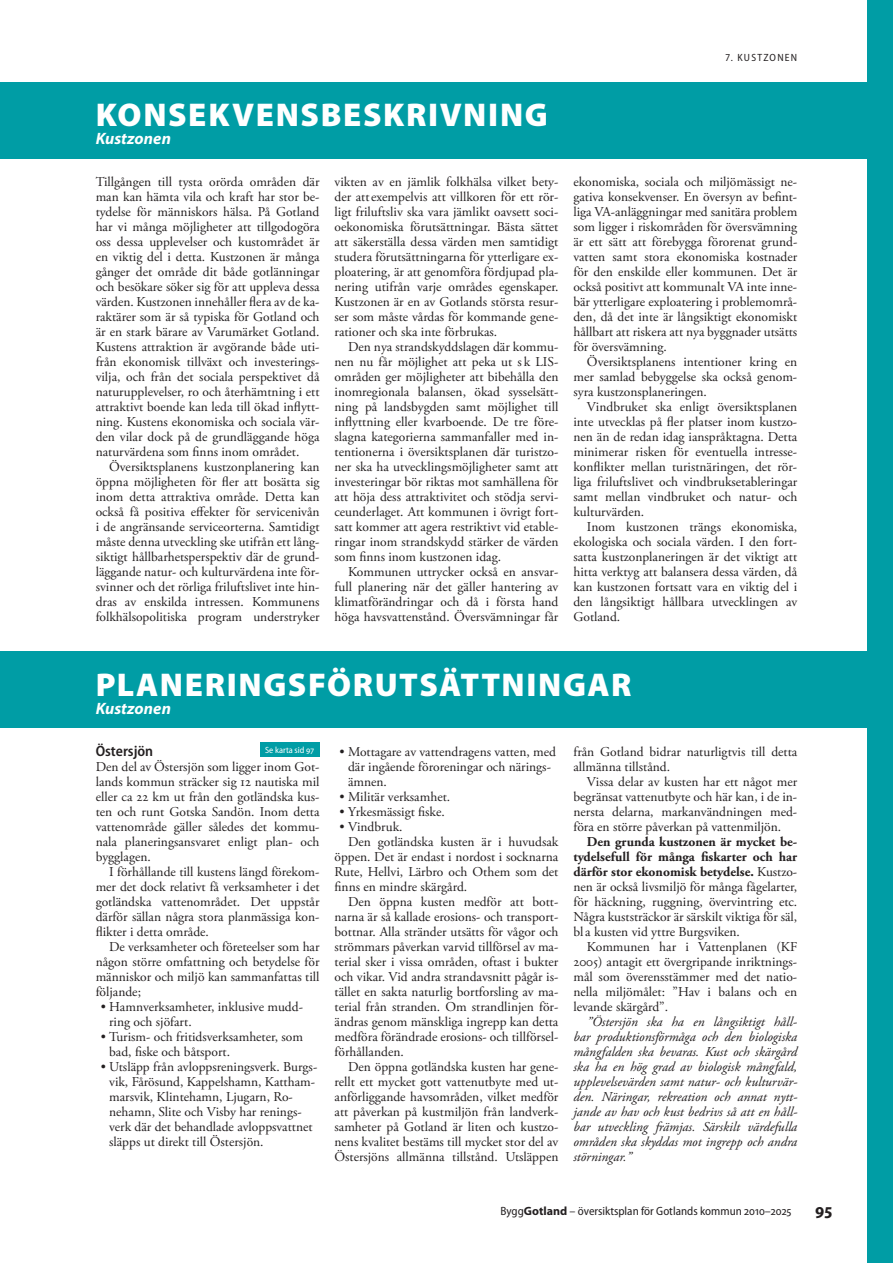
<style>
.page{position:relative;width:893px;height:1263px;background:#fff}
.page>*{position:absolute;margin:0;border:0;box-sizing:border-box;transform-origin:0 0}
.t1{font:900 33px "Myriad Pro";letter-spacing:.05em;color:#fff}
.t2{font:700 semi-condensed 18px "Myriad Pro";color:#231f20}
.t3{font:italic 700 16.5px "Myriad Pro";letter-spacing:.005em;color:#fff}
.t4{font:600 semi-condensed 15px "Myriad Pro";color:#231f20}
.t5{font:13.5px/15px "Adobe Garamond Pro";color:#231f20;text-align:justify}
.t6{font:italic 13.5px/15px "Adobe Garamond Pro";color:#231f20;text-align:justify}
.t7{font:semi-condensed 12px "Myriad Pro";color:#231f20}
.t8{font:semi-condensed 10.5px "Myriad Pro";letter-spacing:.12em;color:#231f20}
.t9{font:semi-condensed 9px "Myriad Pro";color:#fff}
.s1{font-weight:700}
.s2{font-weight:700;font-stretch:normal}
</style>
<div class="page">
<div style="left:0;top:82px;width:893px;height:77px;background:#009da5"></div>
<div style="left:0;top:651px;width:893px;height:76px;background:#009da5"></div>
<div style="left:867px;top:0;width:26px;height:1263px;background:#009da5"></div>
<div style="left:260px;top:742px;width:59px;height:15px;background:#009da5"></div>
<p class="t8" style="left:726px;top:52px;width:73px">7. kust zonen</p>
<h1 class="t1" style="left:96px;top:93px;width:454px">KONSEKVENSBESKRIVNING</h1>
<p class="t3" style="left:96px;top:127px;width:77px">Kustzonen</p>
<p class="t5" style="left:96px;top:174px;width:225px">Tillgången till tysta orörda områden där man kan hämta vila och kraft har stor be&shy;tydelse för människors hälsa. På Gotland har vi många möjligheter att tillgodogöra oss dessa upplevelser och kustområdet är en viktig del i detta. Kustzonen är många gånger det område dit både gotlänningar och besökare söker sig för att uppleva dessa värden. Kustzonen innehåller flera av de ka&shy;raktärer som är så typiska för Gotland och är en stark bärare av Varumärket Gotland.<br>Kustens attraktion är avgörande både uti&shy;från ekonomisk tillväxt och investerings&shy;vilja, och från det sociala perspektivet då naturupplevelser, ro och återhämtning i ett attraktivt boende kan leda till ökad inflytt&shy;ning. Kustens ekonomiska och sociala vär&shy;den vilar dock på de grundläggande höga naturvärdena som finns inom området.</p>
<p class="t5" style="left:96px;top:459px;width:225px;text-indent:13px">Översiktsplanens kustzonplanering kan öppna möjligheten för fler att bosätta sig inom detta attraktiva område. Detta kan också få positiva effekter för servicenivån i de angränsande serviceorterna. Samtidigt måste denna utveckling ske utifrån ett lång&shy;siktigt hållbarhetsperspektiv där de grund&shy;läggande natur- och kulturvärdena inte för&shy;svinner och det rörliga friluftslivet inte hin&shy;dras av enskilda intressen. Kommunens folkhälsopolitiska program understryker</p>
<p class="t5" style="left:335px;top:174px;width:225px">vikten av en jämlik folkhälsa vilket bety&shy;der attexempelvis att villkoren för ett rör&shy;ligt friluftsliv ska vara jämlikt oavsett soci&shy;oekonomiska förutsättningar. Bästa sättet att säkerställa dessa värden men samtidigt studera förutsättningarna för ytterligare ex&shy;ploatering, är att genomföra fördjupad pla&shy;nering utifrån varje områdes egenskaper.<br>Kustzonen är en av Gotlands största resur&shy;ser som måste vårdas för kommande gene&shy;rationer och ska inte förbrukas.</p>
<p class="t5" style="left:335px;top:339px;width:225px;text-indent:14px">Den nya strandskyddslagen där kommu&shy;nen nu får möjlighet att peka ut s k LIS&shy;områden ger möjligheter att bibehålla den inomregionala balansen, ökad sysselsätt&shy;ning på landsbygden samt möjlighet till inflyttning eller kvarboende. De tre före&shy;slagna kategorierna sammanfaller med in&shy;tentionerna i översiktsplanen där turistzo&shy;ner ska ha utvecklingsmöjligheter samt att investeringar bör riktas mot samhällena för att höja dess attraktivitet och stödja servi&shy;ceunderlaget. Att kommunen i övrigt fort&shy;satt kommer att agera restriktivt vid etable&shy;ringar inom strandskydd stärker de värden som finns inom kustzonen idag.</p>
<p class="t5" style="left:335px;top:564px;width:225px;text-indent:14px">Kommunen uttrycker också en ansvar&shy;full planering när det gäller hantering av klimatförändringar och då i första hand höga havsvattenstånd. Översvämningar får</p>
<p class="t5" style="left:573px;top:174px;width:225px">ekonomiska, sociala och miljömässigt ne&shy;gativa konsekvenser. En översyn av befint&shy;liga VA-anläggningar med sanitära problem som ligger i riskområden för översvämning är ett sätt att förebygga förorenat grund&shy;vatten samt stora ekonomiska kostnader för den enskilde eller kommunen. Det är också positivt att kommunalt VA inte inne&shy;bär ytterligare exploatering i problemområ&shy;den, då det inte är långsiktigt ekonomiskt hållbart att riskera att nya byggnader utsätts för översvämning.</p>
<p class="t5" style="left:573px;top:354px;width:225px;text-indent:14px">Översiktsplanens intentioner kring en mer samlad bebyggelse ska också genom&shy;syra kustzonsplaneringen.</p>
<p class="t5" style="left:573px;top:399px;width:225px;text-indent:14px">Vindbruket ska enligt översiktsplanen inte utvecklas på fler platser inom kustzo&shy;nen än de redan idag ianspråktagna. Detta minimerar risken för eventuella intresse&shy;konflikter mellan turistnäringen, det rör&shy;liga friluftslivet och vindbruksetableringar samt mellan vindbruket och natur- och kulturvärden.</p>
<p class="t5" style="left:573px;top:519px;width:225px;text-indent:14px">Inom kustzonen trängs ekonomiska, ekologiska och sociala värden. I den fort&shy;satta kustzonplaneringen är det viktigt att hitta verktyg att balansera dessa värden, då kan kustzonen fortsatt vara en viktig del i den långsiktigt hållbara utvecklingen av Gotland.</p>
<h1 class="t1" style="left:96px;top:663px;width:537px">PLANERINGSFÖRUTSÄTTNINGAR</h1>
<p class="t3" style="left:96px;top:697px;width:77px">Kustzonen</p>
<p class="t4" style="left:96px;top:742px;width:59px">Östersjön</p>
<p class="t9" style="left:265px;top:745px;width:51px">Se karta sid 97</p>
<p class="t5" style="left:96px;top:759px;width:225px">Den del av Östersjön som ligger inom Got&shy;lands kommun sträcker sig 12 nautiska mil eller ca 22 km ut från den gotländska kus&shy;ten och runt Gotska Sandön. Inom detta vattenområde gäller således det kommu&shy;nala planeringsansvaret enligt plan- och bygglagen.</p>
<p class="t5" style="left:96px;top:864px;width:225px;text-indent:13px">I förhållande till kustens längd förekom&shy;mer det dock relativt få verksamheter i det gotländska vattenområdet. Det uppstår därför sällan några stora planmässiga kon&shy;flikter i detta område.</p>
<p class="t5" style="left:96px;top:939px;width:225px;text-indent:13px">De verksamheter och företeelser som har någon större omfattning och betydelse för människor och miljö kan sammanfattas till följande;</p>
<p class="t5" style="left:109px;top:999px;width:195px;text-indent:-9px">• Hamnverksamheter, inklusive mudd&shy;ring och sjöfart.</p>
<p class="t5" style="left:109px;top:1029px;width:195px;text-indent:-9px">• Turism- och fritidsverksamheter, som bad, fiske och båtsport.</p>
<p class="t5" style="left:109px;top:1059px;width:210px;text-align:left;text-indent:-9px">• Utsläpp från avloppsreningsverk. Burgs&shy;vik, Fårösund, Kappelshamn, Kattham&shy;marsvik, Klintehamn, Ljugarn, Ro&shy;nehamn, Slite och Visby har renings&shy;verk där det behandlade avloppsvattnet släpps ut direkt till Östersjön.</p>
<p class="t5" style="left:573px;top:744px;width:225px">från Gotland bidrar naturligtvis till detta allmänna tillstånd.</p>
<p class="t5" style="left:573px;top:774px;width:225px;text-indent:14px">Vissa delar av kusten har ett något mer begränsat vattenutbyte och här kan, i de in&shy;nersta delarna, markanvändningen med&shy;föra en större påverkan på vattenmiljön.</p>
<p class="t5" style="left:573px;top:834px;width:225px;text-indent:14px"><span class="s1">Den grunda kustzonen är mycket be&shy;tydelsefull för många fiskarter och har därför stor ekonomisk betydelse.</span> Kustzo&shy;nen är också livsmiljö för många fågelarter, för häckning, ruggning, övervintring etc.<br>Några kuststräckor är särskilt viktiga för säl, bl a kusten vid yttre Burgsviken.</p>
<p class="t5" style="left:573px;top:939px;width:225px;text-indent:14px">Kommunen har i Vattenplanen (KF 2005) antagit ett övergripande inriktnings&shy;mål som överensstämmer med det natio&shy;nella miljömålet: ”Hav i balans och en levande skärgård”.</p>
<p class="t6" style="left:573px;top:1014px;width:225px;text-indent:14px">”Östersjön ska ha en långsiktigt håll&shy;bar produktionsförmåga och den biologiska mångfalden ska bevaras. Kust och skärgård ska ha en hög grad av biologisk mångfald, upplevelsevärden samt natur- och kulturvär&shy;den. Näringar, rekreation och annat nytt&shy;jande av hav och kust bedrivs så att en håll&shy;bar utveckling främjas. Särskilt värdefulla områden ska skyddas mot ingrepp och andra störningar.”</p>
<p class="t5" style="left:348px;top:744px;width:209px;text-align:left;text-indent:-9px">• Mottagare av vattendragens vatten, med där ingående föroreningar och närings&shy;ämnen.</p>
<p class="t5" style="left:340px;top:789px;width:112px">• Militär verksamhet.</p>
<p class="t5" style="left:340px;top:804px;width:107px">• Yrkesmässigt fiske.</p>
<p class="t5" style="left:340px;top:819px;width:65px">• Vindbruk.</p>
<p class="t5" style="left:348px;top:834px;width:212px">Den gotländska kusten är i huvudsak</p>
<p class="t5" style="left:335px;top:849px;width:225px">öppen. Det är endast i nordost i socknarna</p>
<p class="t5" style="left:335px;top:864px;width:225px">Rute, Hellvi, Lärbro och Othem som det</p>
<p class="t5" style="left:335px;top:879px;width:134px">finns en mindre skärgård.</p>
<p class="t5" style="left:348px;top:894px;width:212px">Den öppna kusten medför att bott-</p>
<p class="t5" style="left:335px;top:909px;width:225px">narna är så kallade erosions- och transport-</p>
<p class="t5" style="left:335px;top:924px;width:225px">bottnar. Alla stränder utsätts för vågor och</p>
<p class="t5" style="left:335px;top:939px;width:225px">strömmars påverkan varvid tillförsel av ma-</p>
<p class="t5" style="left:335px;top:954px;width:225px">terial sker i vissa områden, oftast i bukter</p>
<p class="t5" style="left:335px;top:969px;width:225px">och vikar. Vid andra strandavsnitt pågår is-</p>
<p class="t5" style="left:335px;top:984px;width:225px">tället en sakta naturlig bortforsling av ma-</p>
<p class="t5" style="left:335px;top:999px;width:225px">terial från stranden. Om strandlinjen för-</p>
<p class="t5" style="left:335px;top:1014px;width:225px">ändras genom mänskliga ingrepp kan detta</p>
<p class="t5" style="left:335px;top:1029px;width:225px">medföra förändrade erosions- och tillförsel-</p>
<p class="t5" style="left:335px;top:1044px;width:71px">förhållanden.</p>
<p class="t5" style="left:348px;top:1059px;width:212px">Den öppna gotländska kusten har gene-</p>
<p class="t5" style="left:335px;top:1074px;width:225px">rellt ett mycket gott vattenutbyte med ut-</p>
<p class="t5" style="left:335px;top:1089px;width:225px">anförliggande havsområden, vilket medför</p>
<p class="t5" style="left:335px;top:1104px;width:225px">att påverkan på kustmiljön från landverk-</p>
<p class="t5" style="left:335px;top:1119px;width:225px">samheter på Gotland är liten och kustzo-</p>
<p class="t5" style="left:335px;top:1134px;width:225px">nens kvalitet bestäms till mycket stor del av</p>
<p class="t5" style="left:335px;top:1149px;width:225px">Östersjöns allmänna tillstånd. Utsläppen</p>
<p class="t7" style="left:500px;top:1204px;width:293px">Bygg<span class="s2">Gotland</span> – översiktsplan för Gotlands kommun 2010–2025</p>
<h2 class="t2" style="left:815px;top:1200px;width:19px">95</h2>
</div>
